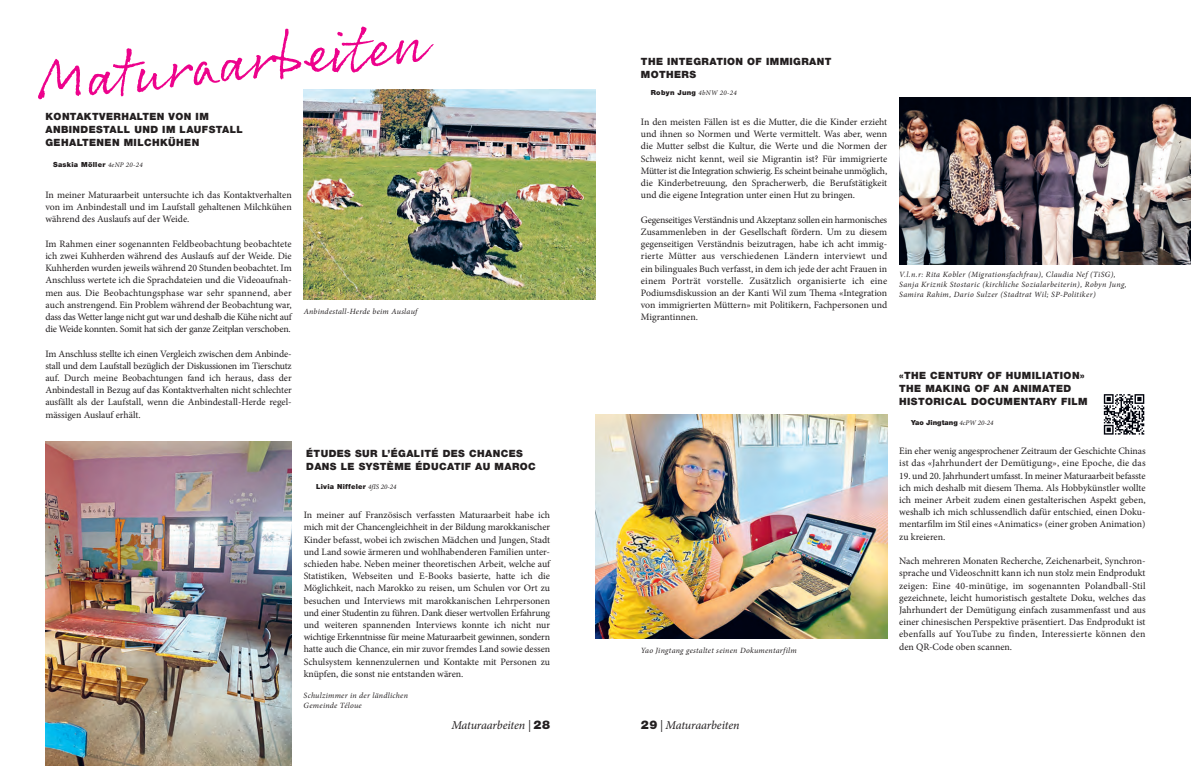
<style>
.page{position:relative;width:1191px;height:766px;background:#fff}
.page>*{position:absolute;margin:0;border:0;box-sizing:border-box;transform-origin:0 0}
.t1{font:61px "Rollerscript Rough";color:#ed028c}
.t2{font:italic 12px "Minion Pro";letter-spacing:-.01em;color:#231f20}
.t3{font:900 10px/13px "Helvetica Neue LT Pro";letter-spacing:.04em;color:#231f20}
.t4{font:9.8px/12.2px "Minion Pro";color:#231f20;text-align:justify}
.t5{font:italic 8px/9.6px "Minion Pro";letter-spacing:.035em;color:#231f20}
.t6{font:900 7px "Helvetica Neue LT Pro";letter-spacing:.04em;color:#231f20}
.t7{font:900 7px "Helvetica Neue LT Pro";color:#231f20}
.s1{font-family:"Minion Pro";font-weight:400;font-style:italic}
.s2{font-family:"Helvetica Neue LT Pro";font-weight:900;font-style:normal}
</style>
<div class="page">
<img style="left:304px;top:90px;width:291px;height:209px">
<img style="left:45px;top:441px;width:247px;height:324px">
<img style="left:595px;top:414px;width:292px;height:224px">
<img style="left:899px;top:97px;width:292px;height:168px">
<svg style="left:1103px;top:394px;width:42px;height:41px"></svg>
<h1 class="t1" style="left:34px;top:44px;width:391px;rotate:-6deg">Maturaarbe it en</h1>
<p class="t3" style="left:45px;top:110px;width:199px">KONTAKTVERHALTEN VON IM<br>ANBINDESTALL UND IM LAUFSTALL<br>GEHALTENEN MILCHKÜHEN</p>
<p class="t6" style="left:53px;top:160px;width:91px">Saskia Möller <span class="s1">4eNP 20-24</span></p>
<p class="t4" style="left:45px;top:189px;width:248px">In meiner Maturaarbeit untersuchte ich das Kontaktverhalten von im Anbindestall und im Laufstall gehaltenen Milchkühen während des Auslaufs auf der Weide.</p>
<p class="t4" style="left:45px;top:237px;width:248px">Im Rahmen einer sogenannten Feldbeobachtung beobachtete ich zwei Kuhherden während des Auslaufs auf der Weide. Die Kuhherden wurden jeweils während 20 Stunden beobachtet. Im Anschluss wertete ich die Sprachdateien und die Videoaufnah&shy;men aus. Die Beobachtungsphase war sehr spannend, aber auch anstrengend. Ein Problem während der Beobachtung war, dass das Wetter lange nicht gut war und deshalb die Kühe nicht auf die Weide konnten. Somit hat sich der ganze Zeitplan verschoben.</p>
<p class="t4" style="left:45px;top:347px;width:248px">Im Anschluss stellte ich einen Vergleich zwischen dem Anbinde&shy;stall und dem Laufstall bezüglich der Diskussionen im Tierschutz auf. Durch meine Beobachtungen fand ich heraus, dass der Anbindestall in Bezug auf das Kontaktverhalten nicht schlechter ausfällt als der Laufstall, wenn die Anbindestall-Herde regel&shy;mässigen Auslauf erhält.</p>
<p class="t5" style="left:304px;top:306px;width:115px">Anbindestall-Herde beim Auslauf</p>
<p class="t3" style="left:306px;top:446px;width:231px">ÉTUDES SUR L’ÉGALITÉ DES CHANCES<br>DANS LE SYSTÈME ÉDUCATIF AU MAROC</p>
<p class="t6" style="left:316px;top:482px;width:82px">Livia Niffeler <span class="s1">4fIS 20-24</span></p>
<p class="t4" style="left:304px;top:509px;width:248px">In meiner auf Französisch verfassten Maturaarbeit habe ich mich mit der Chancengleichheit in der Bildung marokkanischer Kinder befasst, wobei ich zwischen Mädchen und Jungen, Stadt und Land sowie ärmeren und wohlhabenderen Familien unter&shy;schieden habe. Neben meiner theoretischen Arbeit, welche auf Statistiken, Webseiten und E-Books basierte, hatte ich die Möglichkeit, nach Marokko zu reisen, um Schulen vor Ort zu besuchen und Interviews mit marokkanischen Lehrpersonen und einer Studentin zu führen. Dank dieser wertvollen Erfahrung und weiteren spannenden Interviews konnte ich nicht nur wichtige Erkenntnisse für meine Maturaarbeit gewinnen, sondern hatte auch die Chance, ein mir zuvor fremdes Land sowie dessen Schulsystem kennenzulernen und Kontakte mit Personen zu knüpfen, die sonst nie entstanden wären.</p>
<p class="t5" style="left:303px;top:690px;width:106px">Schulzimmer in der ländlichen<br>Gemeinde Téloue</p>
<p class="t3" style="left:641px;top:55px;width:192px">THE INTEGRATION OF IMMIGRANT<br>MOTHERS</p>
<p class="t6" style="left:651px;top:88px;width:87px">Robyn Jung <span class="s1">4bNW 20-24</span></p>
<p class="t4" style="left:641px;top:116px;width:248px">In den meisten Fällen ist es die Mutter, die die Kinder erzieht und ihnen so Normen und Werte vermittelt. Was aber, wenn die Mutter selbst die Kultur, die Werte und die Normen der Schweiz nicht kennt, weil sie Migrantin ist? Für immigrierte Mütter ist die Integration schwierig. Es scheint beinahe unmöglich, die Kinderbetreuung, den Spracherwerb, die Berufstätigkeit und die eigene Integration unter einen Hut zu bringen.</p>
<p class="t4" style="left:641px;top:213px;width:248px">Gegenseitiges Verständnis und Akzeptanz sollen ein harmonisches Zusammenleben in der Gesellschaft fördern. Um zu diesem gegenseitigen Verständnis beizutragen, habe ich acht immig&shy;rierte Mütter aus verschiedenen Ländern interviewt und ein bilinguales Buch verfasst, in dem ich jede der acht Frauen in einem Porträt vorstelle. Zusätzlich organisierte ich eine Podiumsdiskussion an der Kanti Wil zum Thema «Integration von immigrierten Müttern» mit Politikern, Fachpersonen und Migrantinnen.</p>
<p class="t5" style="left:641px;top:645px;width:157px">Yao Jingtang gestaltet seinen Dokumentarfilm</p>
<p class="t2" style="left:451px;top:717px;width:100px">Maturaarbeiten | <span class="s2">28</span></p>
<p class="t2" style="left:641px;top:717px;width:100px"><span class="s2">29</span> | Maturaarbeiten</p>
<p class="t5" style="left:899px;top:270px;width:229px">V.l.n.r: Rita Kobler (Migrationsfachfrau), Claudia Nef (TiSG),<br>Sanja Kriznik Stostaric (kirchliche Sozialarbeiterin), Robyn Jung,<br>Samira Rahim, Dario Sulzer (Stadtrat Wil; SP-Politiker)</p>
<p class="t3" style="left:899px;top:369px;width:190px">«THE CENTURY OF HUMILIATION»<br>THE MAKING OF AN ANIMATED<br>HISTORICAL DOCUMENTARY FILM</p>
<p class="t7" style="left:911px;top:418px;width:84px">Yao Jingtang <span class="s1">4cPW 20-24</span></p>
<p class="t4" style="left:899px;top:445px;width:248px">Ein eher wenig angesprochener Zeitraum der Geschichte Chinas ist das «Jahrhundert der Demütigung», eine Epoche, die das</p>
<p class="t4" style="left:899px;top:469px;width:248px">19. und 20. Jahrhundert umfasst. In meiner Maturaarbeit befasste ich mich deshalb mit diesem Thema. Als Hobbykünstler wollte ich meiner Arbeit zudem einen gestalterischen Aspekt geben, weshalb ich mich schlussendlich dafür entschied, einen Doku&shy;mentarfilm im Stil eines «Animatics» (einer groben Animation) zu kreieren.</p>
<p class="t4" style="left:899px;top:554px;width:248px">Nach mehreren Monaten Recherche, Zeichenarbeit, Synchron&shy;sprache und Videoschnitt kann ich nun stolz mein Endprodukt zeigen: Eine 40-minütige, im sogenannten Polandball-Stil gezeichnete, leicht humoristisch gestaltete Doku, welches das Jahrhundert der Demütigung einfach zusammenfasst und aus einer chinesischen Perspektive präsentiert. Das Endprodukt ist ebenfalls auf YouTube zu finden, Interessierte können den den QR-Code oben scannen.</p>
</div>
